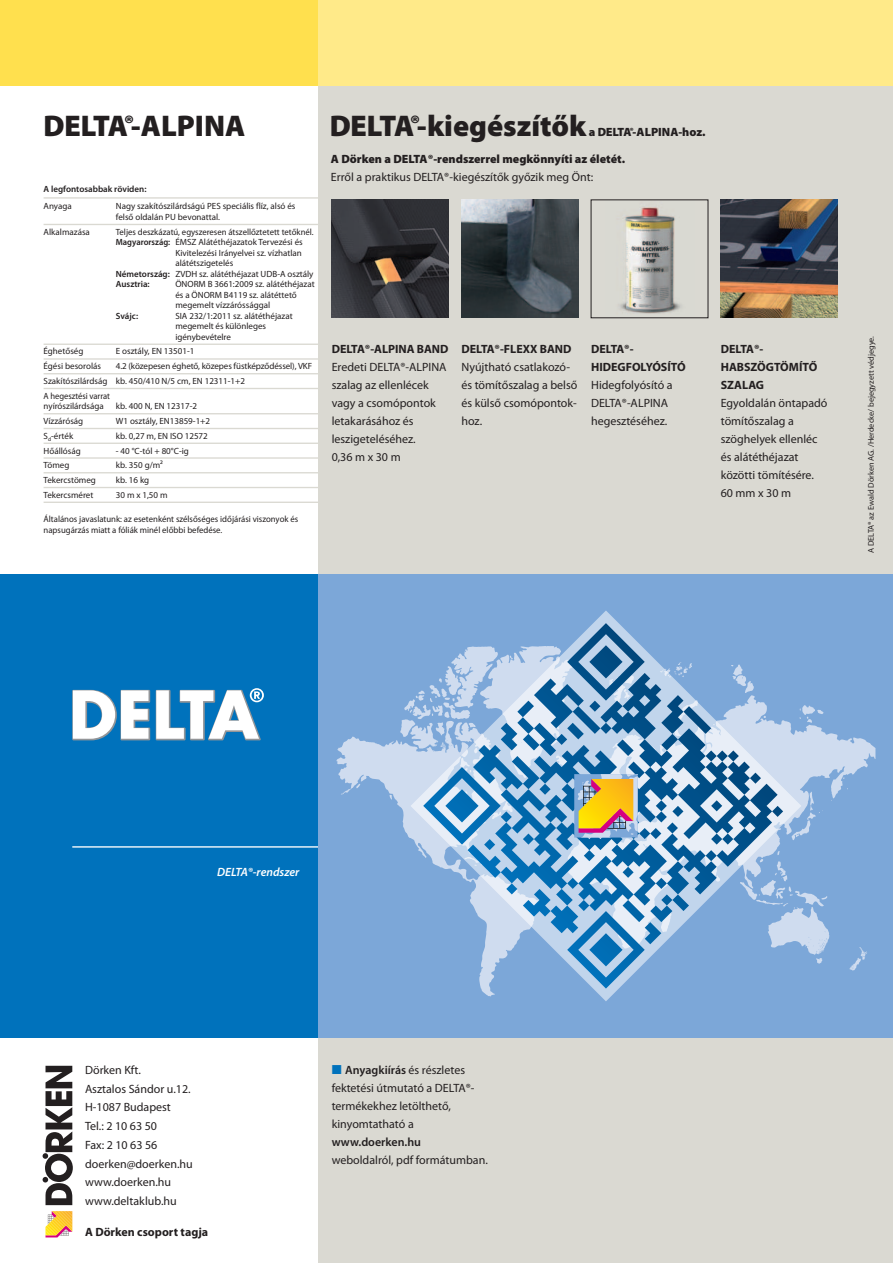
<style>
.page{position:relative;width:893px;height:1263px;background:#fff}
.page>*{position:absolute;margin:0;border:0;box-sizing:border-box;transform-origin:0 0}
.ProdNameUnterz_20_20{font:900 30px "Myriad Pro Doerken";color:#231f20}
.ProdNameUnterz_20_20-2{font:900 30px "Delta Myriad Pro";letter-spacing:-.035em;color:#231f20}
.Bau_Fliess_8_12{font:12px/18px "Myriad Pro Doerken";color:#231f20}
.Fliess_8_12_AufzBlau{font:12px/18px "Myriad Pro Doerken";color:#231f20}
.Adresse_8_14_4{font:12px "Myriad Pro Doerken";color:#231f20}
.Bau_Fliess_8_12_B{font:700 12px/18px "Myriad Pro Doerken";color:#231f20}
.Fliess_8_12_BL{font:900 12px "Myriad Pro Doerken";color:#231f20}
.Fliess_8_12{font:12px "Myriad Pro Doerken";color:#231f20}
.ProdNameUnterz_20_20-3{font:900 12px "Myriad Pro Doerken";color:#231f20}
.Adresse_8_14_4_B{font:700 12px "Myriad Pro Doerken";color:#231f20}
.Fliess_8_12_Sbi_GR{font:italic 600 12px "Myriad Pro Doerken";color:#fff}
.Tab_6_7_5_Linie{font:9px/10.5px "Myriad Pro Doerken";color:#231f20}
.Tab_6_7_5_Abv{font:9px/11.2px "Myriad Pro Doerken";color:#231f20}
.Tab_6_7_5_Linie-2{font:9px/10.5px "Myriad Pro Doerken";color:#231f20;scale:.95 1}
.Tab_6_7_5_Linie_Sb{font:600 9px "Myriad Pro Doerken";color:#231f20}
.Tab_6_7_5_Linie-3{font:600 9px "Myriad Pro Doerken";color:#231f20}
.Fussnote_5_5_6_6{font:8.25px "Myriad Pro Doerken";color:#231f20}
.s1{font-family:"Myriad Pro Doerken"}
.s2{font-family:"Delta Myriad Pro"}
.s3{font-weight:600}
.s4{font-weight:600;color:#0072bc}
</style>
<div class="page">
<div style="left:319px;top:0;width:574px;height:1263px;background:#dad9d2"></div>
<div style="left:0;top:0;width:319px;height:85px;background:#ffe04e"></div>
<div style="left:319px;top:0;width:574px;height:85px;background:#ffea89"></div>
<hr style="left:44px;top:197px;width:275px;height:2px;background:#dad9d2">
<hr style="left:44px;top:224px;width:275px;height:1px;background:#dad9d2">
<hr style="left:44px;top:344px;width:275px;height:1px;background:#dad9d2">
<hr style="left:44px;top:358px;width:275px;height:2px;background:#dad9d2">
<hr style="left:44px;top:373px;width:275px;height:1px;background:#dad9d2">
<hr style="left:44px;top:388px;width:275px;height:1px;background:#dad9d2">
<hr style="left:44px;top:413px;width:275px;height:1px;background:#dad9d2">
<hr style="left:44px;top:428px;width:275px;height:1px;background:#dad9d2">
<hr style="left:44px;top:443px;width:275px;height:1px;background:#dad9d2">
<hr style="left:44px;top:457px;width:275px;height:2px;background:#dad9d2">
<hr style="left:44px;top:472px;width:275px;height:1px;background:#dad9d2">
<hr style="left:44px;top:487px;width:275px;height:1px;background:#dad9d2">
<hr style="left:44px;top:502px;width:275px;height:1px;background:#dad9d2">
<div style="left:0;top:574px;width:319px;height:464px;background:#0072bc"></div>
<hr style="left:72px;top:846px;width:247px;height:1px;background:#fff">
<svg style="left:72px;top:690px;width:78px;height:50px"></svg>
<svg style="left:156px;top:688px;width:108px;height:52px"></svg>
<div style="left:319px;top:574px;width:574px;height:464px;background:#7ca7d8"></div>
<svg style="left:801px;top:712px;width:74px;height:89px"></svg>
<svg style="left:336px;top:736px;width:74px;height:102px"></svg>
<svg style="left:801px;top:792px;width:22px;height:44px"></svg>
<svg style="left:801px;top:705px;width:22px;height:18px"></svg>
<svg style="left:355px;top:784px;width:5px;height:4px"></svg>
<svg style="left:801px;top:892px;width:29px;height:72px"></svg>
<svg style="left:849px;top:947px;width:18px;height:23px"></svg>
<svg style="left:410px;top:611px;width:391px;height:390px"></svg>
<img style="left:332px;top:200px;width:117px;height:118px">
<img style="left:461px;top:200px;width:117px;height:118px">
<img style="left:620px;top:207px;width:61px;height:107px">
<img style="left:721px;top:200px;width:117px;height:118px">
<svg style="left:43px;top:1066px;width:30px;height:139px"></svg>
<svg style="left:46px;top:1211px;width:26px;height:26px"></svg>
<svg style="left:479px;top:623px;width:299px;height:238px"></svg>
<svg style="left:400px;top:645px;width:246px;height:192px;background:#8eb0cb"></svg>
<p class="ProdNameUnterz_20_20-2" style="left:44px;top:105px;width:203px">DELTA®-<span class="s1">ALPINA</span></p>
<p class="ProdNameUnterz_20_20" style="left:330px;top:105px;width:258px"><span class="s2">DELTA®-k</span>iegészítők</p>
<p class="ProdNameUnterz_20_20-3" style="left:589px;top:124px;width:118px">a <span class="s2">DELTA®-</span>ALPINA-hoz.</p>
<p class="Tab_6_7_5_Linie_Sb" style="left:44px;top:183px;width:104px">A legfontosabbak röviden:</p>
<p class="Tab_6_7_5_Linie" style="left:44px;top:201px;width:30px">Anyaga</p>
<p class="Tab_6_7_5_Linie" style="left:116px;top:201px;width:181px">Nagy szakítószilárdságú PES speciális flíz, alsó és felső oldalán PU bevonattal.</p>
<p class="Tab_6_7_5_Linie" style="left:44px;top:226px;width:48px">Alkalmazása</p>
<p class="Tab_6_7_5_Linie" style="left:116px;top:226px;width:199px">Teljes deszkázatú, egyszeresen átszellőztetett tetőknél.</p>
<p class="Tab_6_7_5_Linie" style="left:116px;top:237px;width:188px"><span class="s3">Magyarország:</span> ÉMSZ Alátéthéjazatok Tervezési és</p>
<p class="Tab_6_7_5_Linie" style="left:175px;top:247px;width:128px">Kivitelezési Irányelvei sz. vízhatlan</p>
<p class="Tab_6_7_5_Linie" style="left:175px;top:258px;width:59px">alátétszigetelés</p>
<p class="Tab_6_7_5_Linie" style="left:116px;top:268px;width:199px"><span class="s3">Németország:</span> ZVDH sz. alátéthéjazat UDB-A osztály</p>
<p class="Tab_6_7_5_Linie-3" style="left:116px;top:278px;width:35px">Ausztria:</p>
<p class="Tab_6_7_5_Linie" style="left:175px;top:279px;width:141px">ÖNORM B 3661:2009 sz. alátéthéjazat és a ÖNORM B4119 sz. alátéttető megemelt vízzáróssággal</p>
<p class="Tab_6_7_5_Linie-3" style="left:116px;top:310px;width:24px">Svájc:</p>
<p class="Tab_6_7_5_Linie" style="left:175px;top:310px;width:119px">SIA 232/1:2011 sz. alátéthéjazat megemelt és különleges igénybevételre</p>
<p class="Tab_6_7_5_Linie" style="left:44px;top:346px;width:41px">Éghetőség</p>
<p class="Tab_6_7_5_Linie" style="left:116px;top:346px;width:80px">E osztály, EN 13501-1</p>
<p class="Tab_6_7_5_Linie" style="left:44px;top:361px;width:59px">Égési besorolás</p>
<p class="Tab_6_7_5_Linie" style="left:116px;top:361px;width:198px">4.2 (közepesen éghető, közepes füstképződéssel), VKF</p>
<p class="Tab_6_7_5_Linie" style="left:44px;top:376px;width:203px">Szakítószilárdság kb. 450/410 N/5 cm, EN 12311-1+2</p>
<p class="Tab_6_7_5_Linie-2" style="left:44px;top:390px;width:71px">A hegesztési varrat nyírószilárdsága</p>
<p class="Tab_6_7_5_Linie" style="left:116px;top:401px;width:83px">kb. 400 N, EN 12317-2</p>
<p class="Tab_6_7_5_Linie" style="left:44px;top:416px;width:41px">Vízzáróság</p>
<p class="Tab_6_7_5_Linie" style="left:116px;top:416px;width:96px">W1 osztály, EN13859-1+2</p>
<p class="Tab_6_7_5_Linie" style="left:44px;top:430px;width:31px">S<sub>d</sub>-érték</p>
<p class="Tab_6_7_5_Linie" style="left:116px;top:430px;width:93px">kb. 0,27 m, EN ISO 12572</p>
<p class="Tab_6_7_5_Linie" style="left:44px;top:445px;width:39px">Hőállóság</p>
<p class="Tab_6_7_5_Linie" style="left:116px;top:445px;width:75px">- 40 °C-tól + 80°C-ig</p>
<p class="Tab_6_7_5_Linie" style="left:44px;top:460px;width:27px">Tömeg</p>
<p class="Tab_6_7_5_Linie" style="left:116px;top:460px;width:49px">kb. 350 g/m²</p>
<p class="Tab_6_7_5_Linie" style="left:44px;top:475px;width:54px">Tekercstömeg</p>
<p class="Tab_6_7_5_Linie" style="left:116px;top:475px;width:35px">kb. 16 kg</p>
<p class="Tab_6_7_5_Linie" style="left:44px;top:489px;width:51px">Tekercsméret</p>
<p class="Tab_6_7_5_Linie" style="left:116px;top:489px;width:53px">30 m x 1,50 m</p>
<p class="Tab_6_7_5_Abv" style="left:44px;top:513px;width:256px">Általános javaslatunk: az esetenként szélsőséges időjárási viszonyok és napsugárzás miatt a fóliák minél előbbi befedése.</p>
<p class="Fliess_8_12_BL" style="left:331px;top:151px;width:296px">A Dörken a DELTA®-rendszerrel megkönnyíti az életét.</p>
<p class="Fliess_8_12" style="left:331px;top:170px;width:264px">Erről a praktikus DELTA®-kiegészítők győzik meg Önt:</p>
<p class="Bau_Fliess_8_12_B" style="left:332px;top:340px;width:118px">DELTA®-ALPINA BAND</p>
<p class="Bau_Fliess_8_12" style="left:332px;top:358px;width:116px">Eredeti DELTA®-ALPINA szalag az ellenlécek vagy a csomópontok letakarásához és leszigeteléséhez.<br>0,36 m x 30 m</p>
<p class="Bau_Fliess_8_12_B" style="left:461px;top:340px;width:112px">DELTA®-FLEXX BAND</p>
<p class="Bau_Fliess_8_12" style="left:461px;top:358px;width:117px">Nyújtható csatlakozó&shy;és tömítőszalag a belső és külső csomópontok&shy;hoz.</p>
<p class="Bau_Fliess_8_12_B" style="left:591px;top:340px;width:96px">DELTA®-<br>HIDEGFOLYÓSÍTÓ</p>
<p class="Bau_Fliess_8_12" style="left:591px;top:376px;width:83px">Hidegfolyósító a<br>DELTA®-ALPINA hegesztéséhez.</p>
<p class="Bau_Fliess_8_12_B" style="left:721px;top:340px;width:98px">DELTA®-<br>HABSZÖGTÖMÍTŐ<br>SZALAG</p>
<p class="Bau_Fliess_8_12" style="left:721px;top:394px;width:108px">Egyoldalán öntapadó tömítőszalag a szöghelyek ellenléc és alátéthéjazat közötti tömítésére.<br>60 mm x 30 m</p>
<p class="Fussnote_5_5_6_6" style="left:866px;top:553px;width:218px;rotate:-90deg">A DELTA® az Ewald Dörken AG. /Herdecke/ bejegyzett védjegye.</p>
<p class="Fliess_8_12_Sbi_GR" style="left:217px;top:864px;width:84px">DELTA®-rendszer</p>
<p class="Adresse_8_14_4" style="left:85px;top:1062px;width:58px">Dörken Kft.</p>
<p class="Adresse_8_14_4" style="left:85px;top:1081px;width:107px">Asztalos Sándor u.12.</p>
<p class="Adresse_8_14_4" style="left:85px;top:1100px;width:87px">H-1087 Budapest</p>
<p class="Adresse_8_14_4" style="left:85px;top:1119px;width:74px">Tel.: 2 10 63 50</p>
<p class="Adresse_8_14_4" style="left:85px;top:1137px;width:74px">Fax: 2 10 63 56</p>
<p class="Adresse_8_14_4" style="left:85px;top:1156px;width:109px">doerken@doerken.hu</p>
<p class="Adresse_8_14_4" style="left:85px;top:1175px;width:88px">www.doerken.hu</p>
<p class="Adresse_8_14_4" style="left:85px;top:1194px;width:93px">www.deltaklub.hu</p>
<p class="Adresse_8_14_4_B" style="left:85px;top:1224px;width:125px">A Dörken csoport tagja</p>
<p class="Fliess_8_12_AufzBlau" style="left:332px;top:1061px;width:158px"><span class="s4">■</span> <span class="s3">Anyagkiírás</span> és részletes fektetési útmutató a DELTA®- termékekhez letölthető, kinyomtatható a <span class="s3">www.doerken.hu<br></span>weboldalról, pdf formátumban.</p>
</div>
